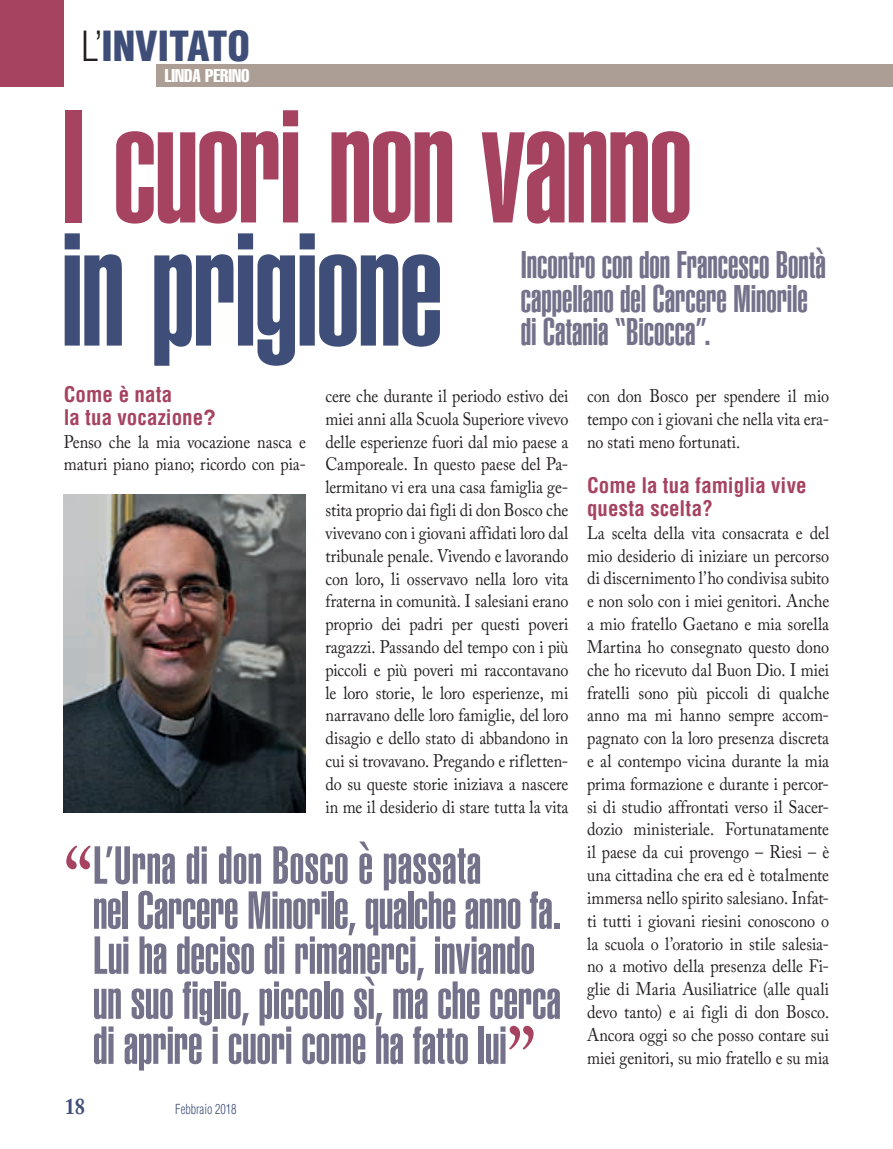
<style>
.page{position:relative;width:893px;height:1149px;background:#fff}
.page>*{position:absolute;margin:0;border:0;box-sizing:border-box;transform-origin:0 0}
.t1{font:900 extra-condensed 157.5px "Helvetica";letter-spacing:-.015em;color:#a64361}
.t2{font:900 extra-condensed 157.5px "Helvetica";letter-spacing:-.015em;color:#3f4e79}
.t3{font:900 extra-condensed 52.5px/45px "Helvetica";letter-spacing:-.005em;color:#74718b}
.t4{font:900 condensed 40.5px "Helvetica";color:#3f4e79}
.t5{font:900 extra-condensed 37.5px/33px "Helvetica";letter-spacing:-.005em;color:#74718b}
.t6{font:700 22.5px "Adobe Caslon Pro";color:#3f4e79;scale:.9 1}
.t7{font:700 condensed 21px/22.8px "Helvetica";color:#a64361}
.t8{font:18px/22.8px "Adobe Caslon Pro";letter-spacing:-.005em;color:#231f20;text-align:justify;scale:.9 1}
.t9{font:extra-condensed 18px "Helvetica";color:#fff}
.t10{font:300 condensed 13.5px "Helvetica";color:#3f4e79;scale:.9 1}
.s1{font-weight:300;color:#231f20}
.s2{font-stretch:normal}
.s3{font-family:"Adobe Caslon Pro";font-weight:400;font-stretch:normal;font-size:90px;color:#a64361}
</style>
<div class="page">
<img style="left:64px;top:494px;width:242px;height:318px">
<div style="left:0;top:0;width:64px;height:86px;background:#a64361"></div>
<div style="left:156px;top:64px;width:737px;height:22px;background:#ac9e94"></div>
<h3 class="t4" style="left:81px;top:20px;width:171px"><span class="s1">L’</span>INVITATO</h3>
<p class="t9" style="left:165px;top:64px;width:86px">LINDA PERINO</p>
<h1 class="t1" style="left:61px;top:77px;width:634px">I cuori non vanno</h1>
<h1 class="t2" style="left:61px;top:200px;width:384px">in prigione</h1>
<h3 class="t5" style="left:521px;top:249px;width:307px">Incontro con don Francesco Bontà cappellano del Carcere Minorile di Catania “Bicocca”.</h3>
<p class="t7" style="left:64px;top:382px;width:154px">Come è nata<br>la tua vocazione<span class="s2">?</span></p>
<p class="t8" style="left:64px;top:430px;width:270px">Penso che la mia vocazione nasca e maturi piano piano; ricordo con pia-</p>
<p class="t8" style="left:325px;top:384px;width:272px">cere che durante il periodo estivo dei miei anni alla Scuola Superiore vivevo delle esperienze fuori dal mio paese a Camporeale. In questo paese del Pa&shy;lermitano vi era una casa famiglia ge&shy;stita proprio dai figli di don Bosco che vivevano con i giovani affidati loro dal tribunale penale. Vivendo e lavorando con loro, li osservavo nella loro vita fraterna in comunità. I salesiani erano proprio dei padri per questi poveri ragazzi. Passando del tempo con i più piccoli e più poveri mi raccontavano le loro storie, le loro esperienze, mi narravano delle loro famiglie, del loro disagio e dello stato di abbandono in cui si trovavano. Pregando e rifletten&shy;do su queste storie iniziava a nascere in me il desiderio di stare tutta la vita</p>
<h2 class="t3" style="left:93px;top:843px;width:470px;text-indent:-29px"><span class="s3">“</span> L’Urna di don Bosco è passata<br>nel Carcere Minorile, qualche anno fa.<br>Lui ha deciso di rimanerci, inviando un suo figlio, piccolo sì, ma che cerca di aprire i cuori come ha fatto lui<span class="s3">”</span></h2>
<p class="t6" style="left:65px;top:1092px;width:24px">18</p>
<p class="t10" style="left:175px;top:1100px;width:70px">Febbraio 2018</p>
<p class="t8" style="left:587px;top:384px;width:270px">con don Bosco per spendere il mio tempo con i giovani che nella vita era&shy;no stati meno fortunati.</p>
<p class="t7" style="left:587px;top:474px;width:221px">Come la tua famiglia vive questa scelta?</p>
<p class="t8" style="left:587px;top:521px;width:271px">La scelta della vita consacrata e del mio desiderio di iniziare un percorso di discernimento l’ho condivisa subito e non solo con i miei genitori. Anche a mio fratello Gaetano e mia sorella Martina ho consegnato questo dono che ho ricevuto dal Buon Dio. I miei fratelli sono più piccoli di qualche anno ma mi hanno sempre accom&shy;pagnato con la loro presenza discreta e al contempo vicina durante la mia prima formazione e durante i percor&shy;si di studio affrontati verso il Sacer&shy;dozio ministeriale. Fortunatamente il paese da cui provengo – Riesi – è una cittadina che era ed è totalmente immersa nello spirito salesiano. Infat&shy;ti tutti i giovani riesini conoscono o la scuola o l’oratorio in stile salesia&shy;no a motivo della presenza delle Fi&shy;glie di Maria Ausiliatrice (alle quali devo tanto) e ai figli di don Bosco.<br>Ancora oggi so che posso contare sui miei genitori, su mio fratello e su mia</p>
</div>
